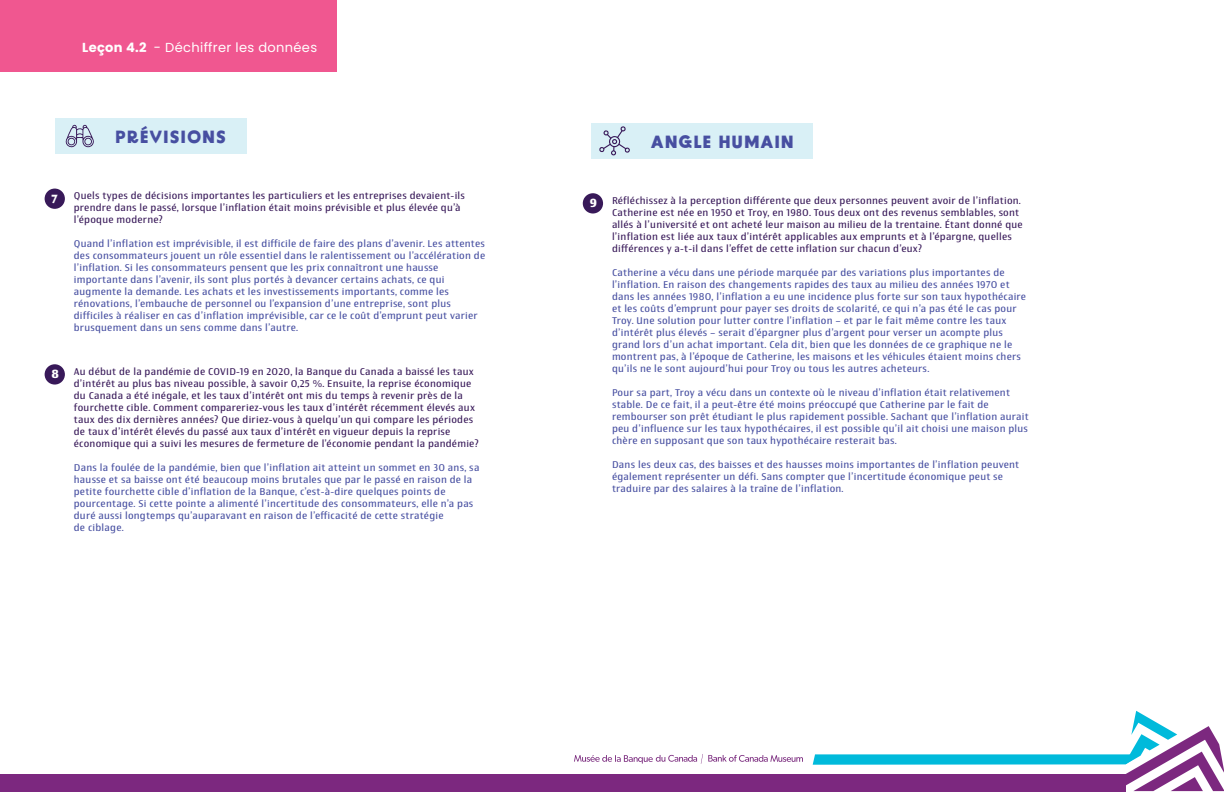
<style>
.page{position:relative;width:1224px;height:792px;background:#fff}
.page>*{position:absolute;margin:0;border:0;box-sizing:border-box;transform-origin:0 0}
.t1{font:700 17.7px "BD Supper";letter-spacing:.05em;color:#474fa1}
.t2{font:13px "Poppins";letter-spacing:.025em;color:#fff}
.t3{font:700 12px "Newbery Sans Pro";color:#fff}
.t4{font:10px/12px "Newbery Sans Pro";letter-spacing:.025em;color:#474fa1}
.t5{font:10px/12px "Newbery Sans Pro";letter-spacing:.025em;color:#381959}
.s1{font-weight:700}
</style>
<div class="page">
<div style="left:0;top:774px;width:1125px;height:18px;background:#7c287f"></div>
<div style="left:0;top:0;width:337px;height:72px;background:#f05790"></div>
<div style="left:591px;top:123px;width:222px;height:36px;background:#d9f0f6"></div>
<svg style="left:599px;top:126px;width:31px;height:30px"></svg>
<div style="left:55px;top:118px;width:191px;height:36px;background:#d9f0f6"></div>
<svg style="left:66px;top:125px;width:28px;height:23px"></svg>
<div style="left:45px;top:189px;width:20px;height:20px;background:#381959;border-radius:50%"></div>
<div style="left:45px;top:364px;width:20px;height:21px;background:#381959;border-radius:50%"></div>
<div style="left:583px;top:193px;width:20px;height:21px;background:#381959;border-radius:50%"></div>
<svg style="left:574px;top:754px;width:229px;height:10px"></svg>
<svg style="left:813px;top:711px;width:411px;height:80px"></svg>
<h2 class="t2" style="left:82px;top:38px;width:237px"><span class="s1">Leçon 4.2</span> - Déchiffrer les données</h2>
<h1 class="t1" style="left:115px;top:132px;width:112px">PRÉVISIONS</h1>
<h1 class="t1" style="left:651px;top:137px;width:145px">ANGLE HUMAIN</h1>
<p class="t3" style="left:52px;top:193px;width:8px">7</p>
<p class="t3" style="left:52px;top:369px;width:9px">8</p>
<p class="t5" style="left:74px;top:190px;width:393px">Quels types de décisions importantes les particuliers et les entreprises devaient-ils prendre dans le passé, lorsque l’inflation était moins prévisible et plus élevée qu’à l’époque moderne?</p>
<p class="t4" style="left:74px;top:238px;width:413px">Quand l’inflation est imprévisible, il est difficile de faire des plans d’avenir. Les attentes des consommateurs jouent un rôle essentiel dans le ralentissement ou l’accélération de l’inflation. Si les consommateurs pensent que les prix connaîtront une hausse importante dans l’avenir, ils sont plus portés à devancer certains achats, ce qui augmente la demande. Les achats et les investissements importants, comme les rénovations, l’embauche de personnel ou l’expansion d’une entreprise, sont plus difficiles à réaliser en cas d’inflation imprévisible, car ce le coût d’emprunt peut varier brusquement dans un sens comme dans l’autre.</p>
<p class="t5" style="left:74px;top:366px;width:406px">Au début de la pandémie de COVID-19 en 2020, la Banque du Canada a baissé les taux d’intérêt au plus bas niveau possible, à savoir 0,25 %. Ensuite, la reprise économique du Canada a été inégale, et les taux d’intérêt ont mis du temps à revenir près de la fourchette cible. Comment compareriez-vous les taux d’intérêt récemment élevés aux taux des dix dernières années? Que diriez-vous à quelqu’un qui compare les périodes de taux d’intérêt élevés du passé aux taux d’intérêt en vigueur depuis la reprise économique qui a suivi les mesures de fermeture de l’économie pendant la pandémie?</p>
<p class="t4" style="left:74px;top:462px;width:407px">Dans la foulée de la pandémie, bien que l’inflation ait atteint un sommet en 30 ans, sa hausse et sa baisse ont été beaucoup moins brutales que par le passé en raison de la petite fourchette cible d’inflation de la Banque, c’est-à-dire quelques points de pourcentage. Si cette pointe a alimenté l’incertitude des consommateurs, elle n’a pas duré aussi longtemps qu’auparavant en raison de l’efficacité de cette stratégie<br>de ciblage.</p>
<p class="t3" style="left:590px;top:198px;width:9px">9</p>
<p class="t5" style="left:612px;top:195px;width:412px">Réfléchissez à la perception différente que deux personnes peuvent avoir de l’inflation.<br>Catherine est née en 1950 et Troy, en 1980. Tous deux ont des revenus semblables, sont allés à l’université et ont acheté leur maison au milieu de la trentaine. Étant donné que l’inflation est liée aux taux d’intérêt applicables aux emprunts et à l’épargne, quelles différences y a-t-il dans l’effet de cette inflation sur chacun d’eux?</p>
<p class="t4" style="left:612px;top:267px;width:416px">Catherine a vécu dans une période marquée par des variations plus importantes de l’inflation. En raison des changements rapides des taux au milieu des années 1970 et dans les années 1980, l’inflation a eu une incidence plus forte sur son taux hypothécaire et les coûts d’emprunt pour payer ses droits de scolarité, ce qui n’a pas été le cas pour Troy. Une solution pour lutter contre l’inflation – et par le fait même contre les taux d’intérêt plus élevés – serait d’épargner plus d’argent pour verser un acompte plus grand lors d’un achat important. Cela dit, bien que les données de ce graphique ne le montrent pas, à l’époque de Catherine, les maisons et les véhicules étaient moins chers qu’ils ne le sont aujourd’hui pour Troy ou tous les autres acheteurs.</p>
<p class="t4" style="left:612px;top:387px;width:418px">Pour sa part, Troy a vécu dans un contexte où le niveau d’inflation était relativement stable. De ce fait, il a peut-être été moins préoccupé que Catherine par le fait de rembourser son prêt étudiant le plus rapidement possible. Sachant que l’inflation aurait peu d’influence sur les taux hypothécaires, il est possible qu’il ait choisi une maison plus chère en supposant que son taux hypothécaire resterait bas.</p>
<p class="t4" style="left:612px;top:459px;width:409px">Dans les deux cas, des baisses et des hausses moins importantes de l’inflation peuvent également représenter un défi. Sans compter que l’incertitude économique peut se traduire par des salaires à la traîne de l’inflation.</p>
</div>
